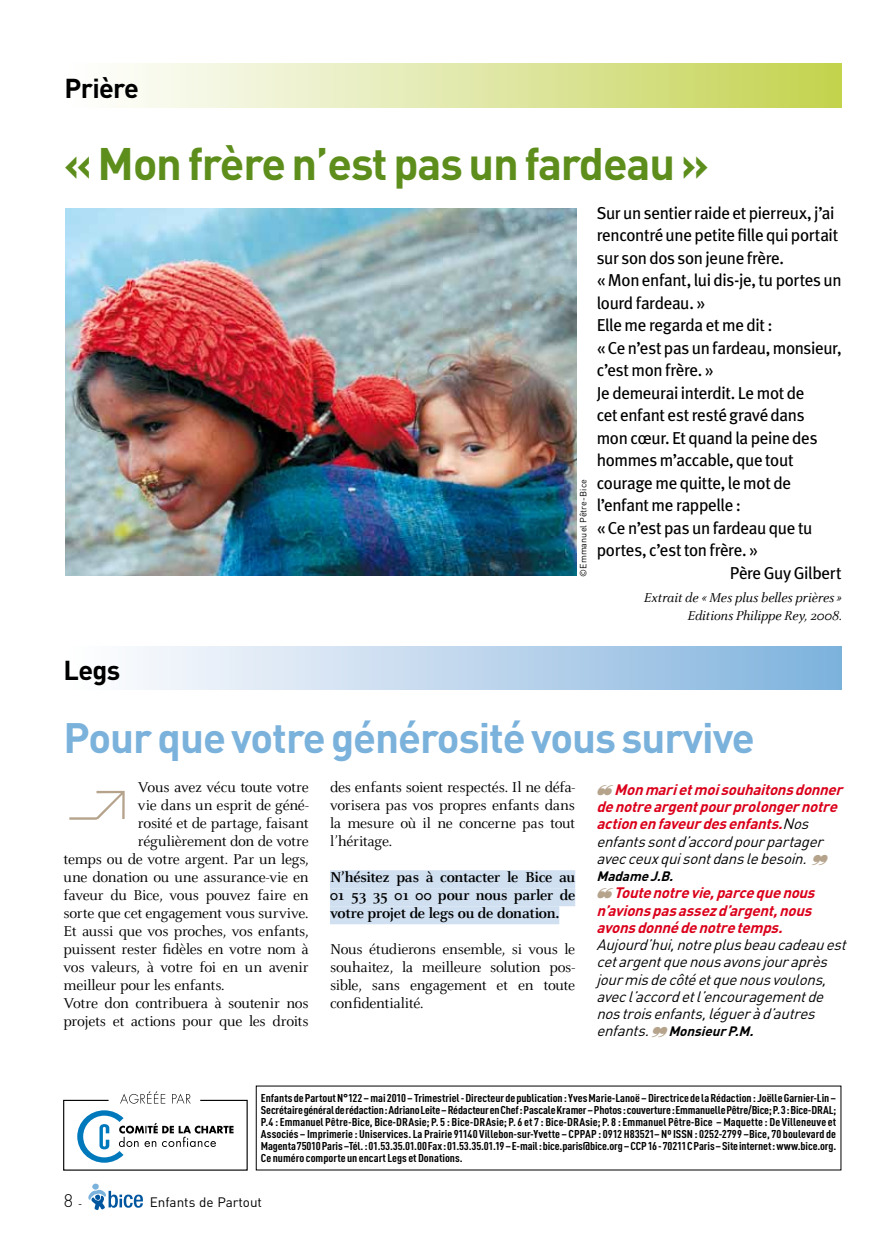
<style>
.page{position:relative;width:893px;height:1234px;background:#fff}
.page>*{position:absolute;margin:0;border:0;box-sizing:border-box;transform-origin:0 0}
.t1{font:300 82.95px "Foundry Gridnik";color:#b5a38c}
.t2{font:700 45px "DIN";letter-spacing:-.025em;color:#5d8e1c}
.t3{font:700 42px "DIN";letter-spacing:-.025em;color:#7ab2dc}
.t4{font:700 27px "DIN";letter-spacing:-.025em;color:#000}
.t5{font:300 18px "DIN";color:#000}
.t6{font:17.25px "Meta Plus";letter-spacing:-.025em;color:#000}
.t7{font:15.75px/18px "Celeste";letter-spacing:-.02em;color:#000;text-align:justify}
.t8{font:700 15.75px/18px "Celeste";letter-spacing:-.02em;color:#000;text-align:justify}
.t9{font:italic 700 15px/17.2px "DIN";color:#db001b}
.t10{font:italic 15px/17.2px "DIN";color:#000}
.t11{font:italic 14.25px/18px "Celeste";letter-spacing:-.01em;color:#000;text-align:right}
.t12{font:italic 700 13.5px "DIN";color:#000}
.t13{font:13.5px "DIN";color:#000}
.t14{font:700 11.25px/12px "DIN Cond";color:#000;text-align:justify;scale:1.1 1}
.t15{font:9px "DIN";letter-spacing:.005em;color:#000}
.s1{font-weight:400;color:#000}
.s2{font-weight:400;font-size:15px}
.s3{font-weight:400;font-size:9.75px}
</style>
<div class="page">
<svg style="left:88px;top:1183px;width:55px;height:26px"></svg>
<img style="left:65px;top:209px;width:511px;height:366px">
<div style="left:64px;top:64px;width:778px;height:44px;background:linear-gradient(to right,#fff,#c4d352)"></div>
<div style="left:64px;top:646px;width:778px;height:43px;background:linear-gradient(to right,#fff,#80b2dd)"></div>
<div style="left:330px;top:870px;width:245px;height:18px;background:#d0e0f1"></div>
<div style="left:330px;top:888px;width:245px;height:18px;background:#d0e0f1"></div>
<div style="left:330px;top:906px;width:229px;height:18px;background:#d0e0f1"></div>
<svg style="left:63px;top:1091px;width:185px;height:79px"></svg>
<h3 class="t4" style="left:64px;top:70px;width:76px">Prière</h3>
<h2 class="t2" style="left:64px;top:134px;width:647px">« Mon frère n’est pas un fardeau »</h2>
<h3 class="t4" style="left:64px;top:652px;width:58px">Legs</h3>
<p class="t15" style="left:577px;top:576px;width:99px;rotate:-90deg">©Emmanuel Pêtre-Bice</p>
<h3 class="t6" style="left:597px;top:202px;width:239px">Sur un sentier raide et pierreux, j’ai</h3>
<h3 class="t6" style="left:597px;top:225px;width:243px">rencontré une petite fille qui portait</h3>
<h3 class="t6" style="left:597px;top:247px;width:189px">sur son dos son jeune frère.</h3>
<h3 class="t6" style="left:597px;top:270px;width:246px">« Mon enfant, lui dis-je, tu portes un</h3>
<h3 class="t6" style="left:597px;top:292px;width:110px">lourd fardeau. »</h3>
<h3 class="t6" style="left:597px;top:315px;width:178px">Elle me regarda et me dit :</h3>
<h3 class="t6" style="left:597px;top:337px;width:246px">« Ce n’est pas un fardeau, monsieur,</h3>
<h3 class="t6" style="left:597px;top:360px;width:118px">c’est mon frère. »</h3>
<h3 class="t6" style="left:597px;top:382px;width:209px">Je demeurai interdit. Le mot de</h3>
<h3 class="t6" style="left:597px;top:405px;width:209px">cet enfant est resté gravé dans</h3>
<h3 class="t6" style="left:597px;top:427px;width:222px">mon cœur. Et quand la peine des</h3>
<h3 class="t6" style="left:597px;top:450px;width:198px">hommes m’accable, que tout</h3>
<h3 class="t6" style="left:597px;top:472px;width:196px">courage me quitte, le mot de</h3>
<h3 class="t6" style="left:597px;top:495px;width:146px">l’enfant me rappelle :</h3>
<h3 class="t6" style="left:597px;top:517px;width:217px">« Ce n’est pas un fardeau que tu</h3>
<h3 class="t6" style="left:597px;top:540px;width:163px">portes, c’est ton frère. »</h3>
<h3 class="t6" style="left:730px;top:562px;width:113px">Père Guy Gilbert</h3>
<p class="t11" style="left:644px;top:588px;width:199px">Extrait de « Mes plus belles prières »<br>Editions Philippe Rey, 2008.</p>
<h3 class="t3" style="left:64px;top:710px;width:693px">Pour que votre générosité vous survive</h3>
<h3 class="t7" style="left:138px;top:778px;width:172px">Vous avez vécu toute votre</h3>
<h3 class="t7" style="left:138px;top:796px;width:172px">vie dans un esprit de géné-</h3>
<h3 class="t7" style="left:138px;top:814px;width:172px">rosité et de partage, faisant</h3>
<h3 class="t7" style="left:138px;top:832px;width:172px">régulièrement don de votre</h3>
<h3 class="t7" style="left:64px;top:850px;width:247px">temps ou de votre argent. Par un legs,</h3>
<h3 class="t7" style="left:64px;top:868px;width:247px">une donation ou une assurance-vie en</h3>
<h3 class="t7" style="left:64px;top:886px;width:247px">faveur du Bice, vous pouvez faire en</h3>
<h3 class="t7" style="left:64px;top:904px;width:247px">sorte que cet engagement vous survive.</h3>
<h3 class="t7" style="left:64px;top:922px;width:247px">Et aussi que vos proches, vos enfants,</h3>
<h3 class="t7" style="left:64px;top:940px;width:247px">puissent rester fidèles en votre nom à</h3>
<h3 class="t7" style="left:64px;top:958px;width:247px">vos valeurs, à votre foi en un avenir</h3>
<h3 class="t7" style="left:64px;top:976px;width:163px">meilleur pour les enfants.</h3>
<h3 class="t7" style="left:64px;top:994px;width:247px">Votre don contribuera à soutenir nos</h3>
<h3 class="t7" style="left:64px;top:1012px;width:247px">projets et actions pour que les droits</h3>
<h1 class="t1" style="left:64px;top:773px;width:68px">∏</h1>
<h3 class="t7" style="left:330px;top:778px;width:247px">des enfants soient respectés. Il ne défa&shy;vorisera pas vos propres enfants dans la mesure où il ne concerne pas tout l’héritage.</h3>
<h3 class="t8" style="left:330px;top:868px;width:247px">N’hésitez pas à contacter le Bice au 01 53 35 01 00 pour nous parler de votre projet de legs ou de donation.</h3>
<h3 class="t7" style="left:330px;top:940px;width:247px">Nous étudierons ensemble, si vous le souhaitez, la meilleure solution pos&shy;sible, sans engagement et en toute confidentialité.</h3>
<h3 class="t9" style="left:596px;top:779px;width:252px;text-indent:18px">Monmarietmoisouhaitonsdonner denotreargentpourprolongernotre actionenfaveurdesenfants.<span class="s1">Nos enfantssontd’accordpourpartager avecceuxquisontdanslebesoin.</span></h3>
<p class="t12" style="left:596px;top:867px;width:83px">MadameJ.B.</p>
<h3 class="t9" style="left:596px;top:883px;width:224px;text-indent:17px">Toutenotrevie,parcequenous n’avionspasassezd’argent,nous avonsdonnédenotretemps.</h3>
<h3 class="t10" style="left:596px;top:935px;width:256px">Aujourd’hui,notreplusbeaucadeauest cetargentquenousavonsjouraprès jourmisdecôtéetquenousvoulons, avecl’accordetl’encouragementde nostroisenfants,légueràd’autres</h3>
<p class="t12" style="left:596px;top:1022px;width:163px"><span class="s2">enfants.</span> MonsieurP.M.</p>
<p class="t14" style="left:261px;top:1091px;width:525px">Enfants de Partout N°122 – mai 2010 – Trimestriel - Directeur de publication : Yves Marie-Lanoë – Directrice de la Rédaction : Joëlle Garnier-Lin – Secrétaire général de rédaction : Adriano Leite – Rédacteur en Chef : Pascale Kramer – Photos : couverture : Emmanuelle Pêtre/Bice; P. 3 : Bice-DRAL; P.4 : Emmanuel Pêtre-Bice, Bice-DRAsie; P. 5 : Bice-DRAsie; P. 6 et 7 : Bice-DRAsie; P. 8 : Emmanuel Pêtre-Bice – Maquette : De Villeneuve et Associés – Imprimerie : Uniservices. La Prairie 91140 Villebon-sur-Yvette – CPPAP : 0912 H83521– Nº ISSN : 0252-2799 –Bice, 70 boulevard de Magenta 75010 Paris –Tél. : 01.53.35.01.00 Fax : 01.53.35.01.19 – E-mail : bice.paris@bice.org – CCP 16 - 70211 C Paris – Site internet : www.bice.org.<br>Ce numéro comporte un encart Legs et Donations.</p>
<h3 class="t5" style="left:64px;top:1189px;width:20px">8 <span class="s3">-</span></h3>
<p class="t13" style="left:150px;top:1193px;width:114px">Enfants de Partout</p>
</div>
